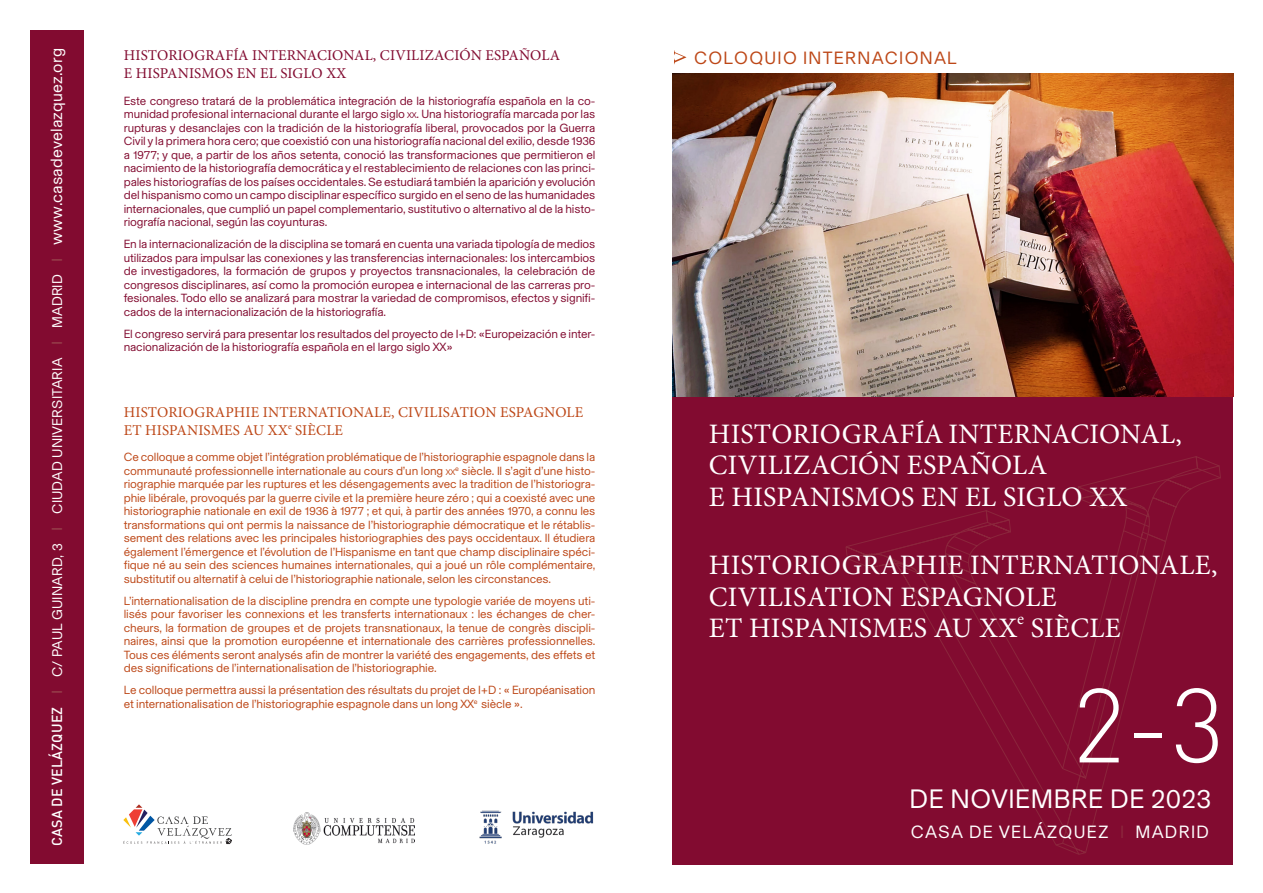
<style>
.page{position:relative;width:1263px;height:893px;background:#fff}
.page>*{position:absolute;margin:0;border:0;box-sizing:border-box;transform-origin:0 0}
.Fecha{font:300 103.5px "DIN";color:#fff}
.t1{font:28.2px/31.2px "Minion Pro";letter-spacing:.01em;color:#fff}
.Fecha-2{font:27px "Basel";letter-spacing:.02em;color:#fff}
.Fecha-3{font:18px "Basel";letter-spacing:.07em;color:#fff}
.Encabezamiento{font:18px "Basel";letter-spacing:.07em;color:#bd4717}
.t2{font:15px/18px "Minion Pro";letter-spacing:.01em;color:#bd4717}
.t3{font:15px/18px "Minion Pro";letter-spacing:.01em;color:#820b30}
.Fecha-4{font:14.25px "Basel";letter-spacing:.01em;color:#fff}
.Apertura{font:12px/13.5px "Basel";letter-spacing:-.01em;color:#bd4717;text-align:justify}
.Apertura-2{font:12px/13.5px "Basel";letter-spacing:-.01em;color:#820b30;text-align:justify}
.s1{font-family:"DIN";font-weight:500}
.s2{font-family:"DIN";font-weight:500;color:#953d49}
.s3{font-size:16.5px}
.s4{font-size:8.4px}
.s5{color:#8b263c}
</style>
<div class="page">
<img style="left:672px;top:73px;width:561px;height:324px">
<div style="left:672px;top:397px;width:561px;height:468px;background:#820b30"></div>
<svg style="left:1080px;top:585px;width:75px;height:270px"></svg>
<svg style="left:1058px;top:700px;width:22px;height:155px"></svg>
<svg style="left:909px;top:585px;width:157px;height:261px"></svg>
<svg style="left:845px;top:456px;width:376px;height:129px"></svg>
<div style="left:30px;top:30px;width:53px;height:833px;background:#820b30"></div>
<svg style="left:674px;top:50px;width:12px;height:14px"></svg>
<svg style="left:123px;top:804px;width:109px;height:40px"></svg>
<img style="left:293px;top:813px;width:122px;height:31px">
<img style="left:479px;top:810px;width:115px;height:34px">
<p class="Fecha-4" style="left:48px;top:846px;width:799px;rotate:-90deg"><span class="s1">CASA DE VELÁZQUEZ</span> <span class="s2">I</span> C/ PAUL GUINARD, 3 <span class="s2">I</span> CIUDAD UNIVERSITARIA <span class="s2">I</span> MADRID <span class="s2">I</span> <span class="s3">www.casadevelazquez.org</span></p>
<p class="t3" style="left:124px;top:47px;width:438px">HISTORIOGRAFÍA INTERNACIONAL, CIVILIZACIÓN ESPAÑOLA<br>E HISPANISMOS EN EL SIGLO XX</p>
<p class="Apertura-2" style="left:124px;top:93px;width:473px">Este congreso tratará de la problemática integración de la historiografía española en la co&shy;munidad profesional internacional durante el largo siglo <span class="s4">XX</span>. Una historiografía marcada por las rupturas y desanclajes con la tradición de la historiografía liberal, provocados por la Guerra Civil y la primera hora cero; que coexistió con una historiografía nacional del exilio, desde 1936 a 1977; y que, a partir de los años setenta, conoció las transformaciones que permitieron el nacimiento de la historiografía democrática y el restablecimiento de relaciones con las princi&shy;pales historiografías de los países occidentales. Se estudiará también la aparición y evolución del hispanismo como un campo disciplinar específico surgido en el seno de las humanidades internacionales, que cumplió un papel complementario, sustitutivo o alternativo al de la histo&shy;riografía nacional, según las coyunturas.</p>
<p class="Apertura-2" style="left:124px;top:237px;width:473px">En la internacionalización de la disciplina se tomará en cuenta una variada tipología de medios utilizados para impulsar las conexiones y las transferencias internacionales: los intercambios de investigadores, la formación de grupos y proyectos transnacionales, la celebración de congresos disciplinares, así como la promoción europea e internacional de las carreras pro&shy;fesionales. Todo ello se analizará para mostrar la variedad de compromisos, efectos y signifi&shy;cados de la internacionalización de la historiografía.</p>
<p class="Apertura-2" style="left:124px;top:326px;width:473px">El congreso servirá para presentar los resultados del proyecto de I+D: «Europeización e inter&shy;nacionalización de la historiografía española en el largo siglo XX»</p>
<p class="t2" style="left:124px;top:403px;width:461px">HISTORIOGRAPHIE INTERNATIONALE, CIVILISATION ESPAGNOLE<br>ET HISPANISMES AU XX<sup>e</sup> SIÈCLE</p>
<p class="Apertura" style="left:124px;top:450px;width:473px">Ce colloque a comme objet l’intégration problématique de l’historiographie espagnole dans la communauté professionnelle internationale au cours d’un long <span class="s4">XX</span><sup>e</sup> siècle. Il s’agit d’une histo&shy;riographie marquée par les ruptures et les désengagements avec la tradition de l’historiogra&shy;phie libérale, provoqués par la guerre civile et la première heure zéro ; qui a coexisté avec une historiographie nationale en exil de 1936 à 1977 ; et qui, à partir des années 1970, a connu les transformations qui ont permis la naissance de l’historiographie démocratique et le rétablis&shy;sement des relations avec les principales historiographies des pays occidentaux. Il étudiera également l’émergence et l’évolution de l’Hispanisme en tant que champ disciplinaire spéci&shy;fique né au sein des sciences humaines internationales, qui a joué un rôle complémentaire, substitutif ou alternatif à celui de l’historiographie nationale, selon les circonstances.</p>
<p class="Apertura" style="left:124px;top:593px;width:473px">L’internationalisation de la discipline prendra en compte une typologie variée de moyens uti&shy;lisés pour favoriser les connexions et les transferts internationaux : les échanges de cher&shy;cheurs, la formation de groupes et de projets transnationaux, la tenue de congrès discipli&shy;naires, ainsi que la promotion européenne et internationale des carrières professionnelles.<br>Tous ces éléments seront analysés afin de montrer la variété des engagements, des effets et des significations de l’internationalisation de l’historiographie.</p>
<p class="Apertura" style="left:124px;top:683px;width:473px">Le colloque permettra aussi la présentation des résultats du projet de I+D : « Européanisation et internationalisation de l’historiographie espagnole dans un long XX<sup>e</sup> siècle ».</p>
<p class="Encabezamiento" style="left:694px;top:45px;width:264px">COLOQUIO INTERNACIONAL</p>
<p class="t1" style="left:709px;top:419px;width:475px">HISTORIOGRAFÍA INTERNACIONAL,<br>CIVILIZACIÓN ESPAÑOLA<br>E HISPANISMOS EN EL SIGLO XX</p>
<p class="t1" style="left:709px;top:550px;width:510px">HISTORIOGRAPHIE INTERNATIONALE,<br>CIVILISATION ESPAGNOLE<br>ET HISPANISMES AU XX<sup>e</sup> SIÈCLE</p>
<p class="Fecha" style="left:1072px;top:661px;width:154px">2-3</p>
<p class="Fecha-2" style="left:909px;top:780px;width:303px">DE NOVIEMBRE DE 2023</p>
<p class="Fecha-3" style="left:911px;top:819px;width:300px">CASA DE VELÁZQUEZ <span class="s5">I</span> MADRID</p>
</div>
